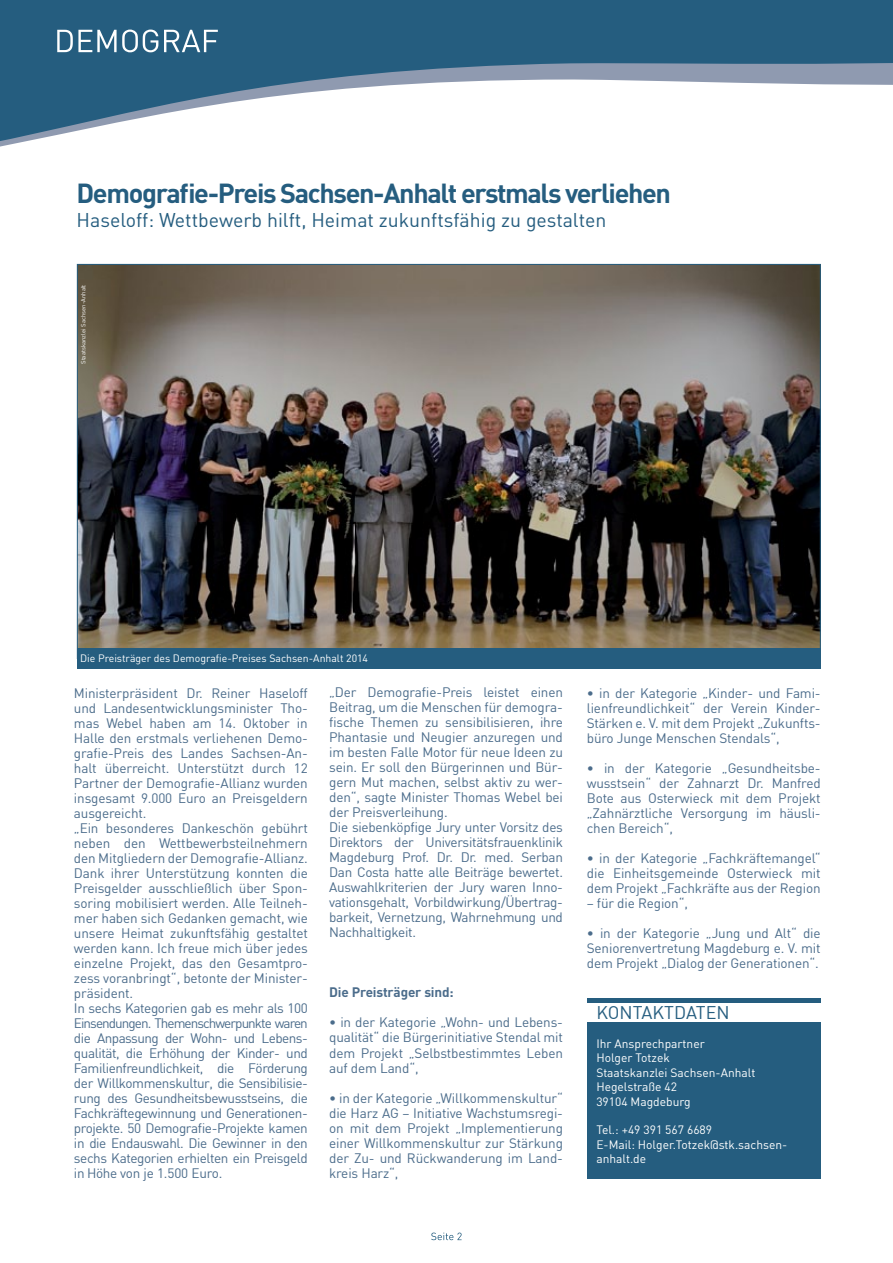
<style>
.page{position:relative;width:893px;height:1263px;background:#fff}
.page>*{position:absolute;margin:0;border:0;box-sizing:border-box;transform-origin:0 0}
.t1{font:700 27px "DIN";letter-spacing:-.05em;color:#255d7f}
.t2{font:19.5px "DIN";color:#255d7f}
.t3{font:18px "DIN";color:#255d7f}
.t4{font:13.5px/15px "DIN";letter-spacing:-.01em;color:#4b6c8b;text-align:justify}
.t5{font:700 13.5px "DIN";letter-spacing:-.01em;color:#4b6c8b}
.t6{font:12px/14.4px "DIN";color:#fff}
.t7{font:10.5px "DIN";color:#fff}
.t8{font:6px "DIN";color:#fff}
</style>
<div class="page">
<svg style="left:0;top:0;width:90px;height:147px"></svg>
<svg style="left:1px;top:0;width:892px;height:128px"></svg>
<svg style="left:57px;top:30px;width:161px;height:22px"></svg>
<svg style="left:431px;top:1232px;width:31px;height:8px"></svg>
<img style="left:79px;top:266px;width:740px;height:383px">
<div style="left:77px;top:649px;width:744px;height:20px;background:#255d7f"></div>
<div style="left:587px;top:1022px;width:234px;height:157px;background:#255d7f"></div>
<hr style="left:587px;top:998px;width:234px;height:4px;background:#255d7f">
<h1 class="t1" style="left:77px;top:176px;width:596px">Demografie-Preis Sachsen-Anhalt erstmals verliehen</h1>
<h2 class="t2" style="left:77px;top:208px;width:531px">Haseloff: Wettbewerb hilft, Heimat zukunftsfähig zu gestalten</h2>
<p class="t8" style="left:79px;top:364px;width:81px;rotate:-90deg">Staatskanzlei Sachsen-Anhalt</p>
<p class="t7" style="left:80px;top:651px;width:289px">Die Preisträger des Demografie-Preises Sachsen-Anhalt 2014</p>
<p class="t4" style="left:74px;top:685px;width:235px;text-align:left">Ministerpräsident Dr. Reiner Haseloff und Landesentwicklungsminister Tho&shy;mas Webel haben am 14. Oktober in Halle den erstmals verliehenen Demo&shy;grafie-Preis des Landes Sachsen-An&shy;halt überreicht. Unterstützt durch 12<br>Partner der Demografie-Allianz wurden insgesamt 9.000 Euro an Preisgeldern ausgereicht.<br>„Ein besonderes Dankeschön gebührt neben den Wettbewerbsteilnehmern den Mitgliedern der Demografie-Allianz.<br>Dank ihrer Unterstützung konnten die Preisgelder ausschließlich über Spon&shy;soring mobilisiert werden. Alle Teilneh&shy;mer haben sich Gedanken gemacht, wie unsere Heimat zukunftsfähig gestaltet werden kann. Ich freue mich über jedes einzelne Projekt, das den Gesamtpro&shy;zess voranbringt“, betonte der Minister&shy;präsident.<br>In sechs Kategorien gab es mehr als 100<br>Einsendungen. Themenschwerpunkte waren die Anpassung der Wohn- und Lebens&shy;qualität, die Erhöhung der Kinder- und Familienfreundlichkeit, die Förderung der Willkommenskultur, die Sensibilisie&shy;rung des Gesundheitsbewusstseins, die Fachkräftegewinnung und Generationen&shy;projekte. 50 Demografie-Projekte kamen in die Endauswahl. Die Gewinner in den sechs Kategorien erhielten ein Preisgeld in Höhe von je 1.500 Euro.</p>
<p class="t4" style="left:329px;top:685px;width:235px;text-align:left">„Der Demografie-Preis leistet einen Beitrag, um die Menschen für demogra&shy;fische Themen zu sensibilisieren, ihre Phantasie und Neugier anzuregen und im besten Falle Motor für neue Ideen zu sein. Er soll den Bürgerinnen und Bür&shy;gern Mut machen, selbst aktiv zu wer&shy;den“, sagte Minister Thomas Webel bei der Preisverleihung.<br>Die siebenköpfige Jury unter Vorsitz des Direktors der Universitätsfrauenklinik Magdeburg Prof. Dr. Dr. med. Serban Dan Costa hatte alle Beiträge bewertet.<br>Auswahlkriterien der Jury waren Inno&shy;vationsgehalt, Vorbildwirkung/Übertrag&shy;barkeit, Vernetzung, Wahrnehmung und Nachhaltigkeit.</p>
<p class="t5" style="left:329px;top:984px;width:126px">Die Preisträger sind:</p>
<p class="t4" style="left:329px;top:1015px;width:235px">• in der Kategorie „Wohn- und Lebens&shy;qualität“ die Bürgerinitiative Stendal mit dem Projekt „Selbstbestimmtes Leben auf dem Land“,</p>
<p class="t4" style="left:329px;top:1090px;width:235px">• in der Kategorie „Willkommenskultur“ die Harz AG – Initiative Wachstumsregi&shy;on mit dem Projekt „Implementierung einer Willkommenskultur zur Stärkung der Zu- und Rückwanderung im Land&shy;kreis Harz“,</p>
<p class="t4" style="left:587px;top:685px;width:235px">• in der Kategorie „Kinder- und Fami&shy;lienfreundlichkeit“ der Verein Kinder-Stärken e. V. mit dem Projekt „Zukunfts&shy;büro Junge Menschen Stendals“,</p>
<p class="t4" style="left:587px;top:760px;width:235px">• in der Kategorie „Gesundheitsbe&shy;wusstsein“ der Zahnarzt Dr. Manfred Bote aus Osterwieck mit dem Projekt „Zahnärztliche Versorgung im häusli&shy;chen Bereich“,</p>
<p class="t4" style="left:587px;top:850px;width:235px">• in der Kategorie „Fachkräftemangel“ die Einheitsgemeinde Osterwieck mit dem Projekt „Fachkräfte aus der Region</p>
<p class="t4" style="left:587px;top:895px;width:103px">– für die Region“,</p>
<p class="t4" style="left:587px;top:925px;width:235px">• in der Kategorie „Jung und Alt“ die Seniorenvertretung Magdeburg e. V. mit dem Projekt „Dialog der Generationen“.</p>
<h3 class="t3" style="left:596px;top:1001px;width:135px">KONTAKTDATEN</h3>
<p class="t6" style="left:596px;top:1036px;width:160px">Ihr Ansprechpartner<br>Holger Totzek<br>Staatskanzlei Sachsen-Anhalt<br>Hegelstraße 42<br>39104 Magdeburg</p>
<p class="t6" style="left:596px;top:1122px;width:192px">Tel.: +49 391 567 6689<br>E-Mail: Holger.Totzek@stk.sachsen&shy;anhalt.de</p>
</div>
